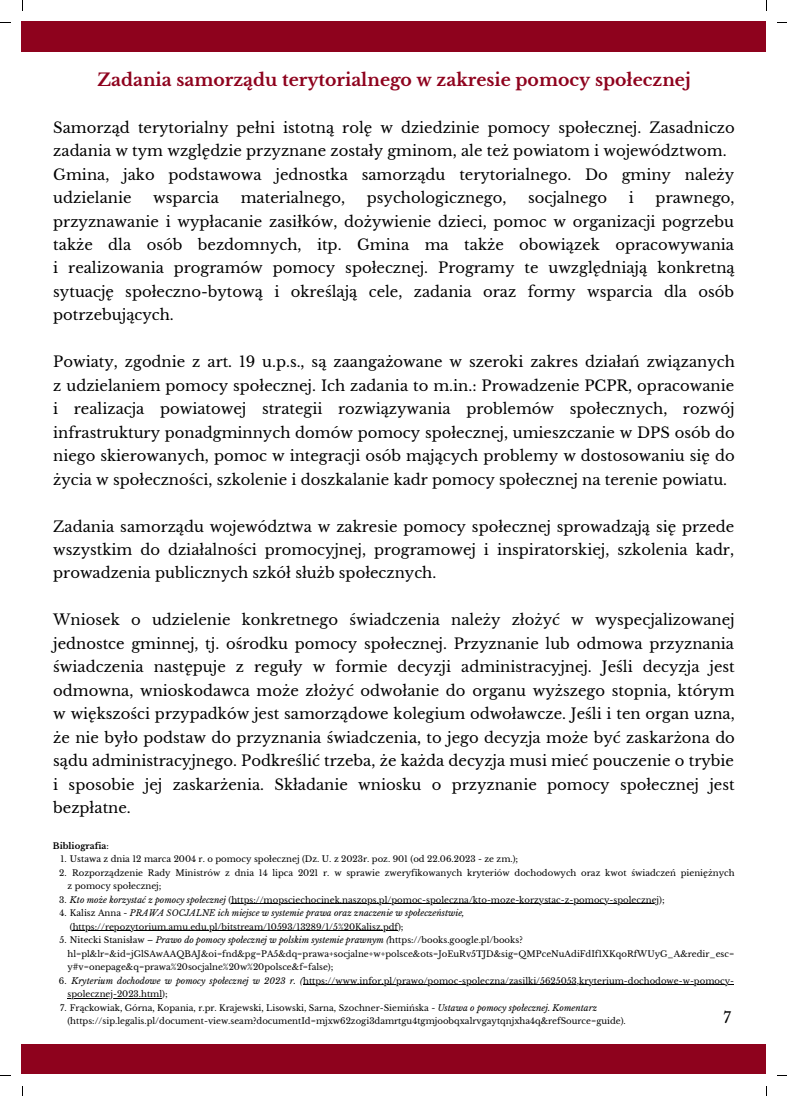
<style>
.page{position:relative;width:787px;height:1096px;background:#fff}
.page>*{position:absolute;margin:0;border:0;box-sizing:border-box;transform-origin:0 0}
.t1{font:700 17.25px "Libre Baskerville";color:#8e021d}
.t2{font:15px "Libre Baskerville";color:#000}
.t3{font:14.75px/23.5px "Libre Baskerville";color:#000;text-align:justify}
.t4{font:8.5px/13.5px "Libre Baskerville";color:#000}
.t5{font:700 8.5px "Libre Baskerville";color:#000}
.s1{font-style:italic}
.s2{font-weight:400}
</style>
<div class="page">
<div style="left:22px;top:22px;width:744px;height:30px;background:#8e021d"></div>
<div style="left:22px;top:1044px;width:744px;height:29px;background:#8e021d"></div>
<hr style="left:231px;top:903px;width:428px;height:1px;background:#000">
<hr style="left:73px;top:930px;width:325px;height:1px;background:#000">
<hr style="left:303px;top:984px;width:431px;height:1px;background:#000">
<hr style="left:67px;top:997px;width:95px;height:1px;background:#000">
<p class="t1" style="left:97px;top:69px;width:595px">Zadania samorządu terytorialnego w zakresie pomocy społecznej</p>
<p class="t3" style="left:53px;top:116px;width:683px">Samorząd terytorialny pełni istotną rolę w dziedzinie pomocy społecznej. Zasadniczo zadania w tym względzie przyznane zostały gminom, ale też powiatom i województwom.</p>
<p class="t3" style="left:53px;top:163px;width:682px">Gmina, jako podstawowa jednostka samorządu terytorialnego. Do gminy należy udzielanie</p>
<p class="t3" style="left:153px;top:186px;width:67px">wsparcia</p>
<p class="t3" style="left:241px;top:186px;width:106px">materialnego,</p>
<p class="t3" style="left:367px;top:186px;width:141px">psychologicznego,</p>
<p class="t3" style="left:528px;top:186px;width:80px">socjalnego</p>
<p class="t3" style="left:629px;top:186px;width:7px">i</p>
<p class="t3" style="left:53px;top:186px;width:683px;text-indent:602px">prawnego, przyznawanie i wypłacanie zasiłków, dożywienie dzieci, pomoc w organizacji pogrzebu także dla osób bezdomnych, itp. Gmina ma także obowiązek opracowywania i realizowania programów pomocy społecznej. Programy te uwzględniają konkretną sytuację społeczno-bytową i określają cele, zadania oraz formy wsparcia dla osób potrzebujących.</p>
<p class="t3" style="left:53px;top:350px;width:683px">Powiaty, zgodnie z art. 19 u.p.s., są zaangażowane w szeroki zakres działań związanych z udzielaniem pomocy społecznej. Ich zadania to m.in.: Prowadzenie PCPR, opracowanie i realizacja powiatowej strategii rozwiązywania problemów społecznych, rozwój infrastruktury ponadgminnych domów pomocy społecznej, umieszczanie w DPS osób do niego skierowanych, pomoc w integracji osób mających problemy w dostosowaniu się do życia w społeczności, szkolenie i doszkalanie kadr pomocy społecznej na terenie powiatu.</p>
<p class="t3" style="left:53px;top:514px;width:683px">Zadania samorządu województwa w zakresie pomocy społecznej sprowadzają się przede wszystkim do działalności promocyjnej, programowej i inspiratorskiej, szkolenia kadr, prowadzenia publicznych szkół służb społecznych.</p>
<p class="t3" style="left:53px;top:608px;width:683px">Wniosek o udzielenie konkretnego świadczenia należy złożyć w wyspecjalizowanej jednostce gminnej, tj. ośrodku pomocy społecznej. Przyznanie lub odmowa przyznania świadczenia następuje z reguły w formie decyzji administracyjnej. Jeśli decyzja jest odmowna, wnioskodawca może złożyć odwołanie do organu wyższego stopnia, którym w większości przypadków jest samorządowe kolegium odwoławcze. Jeśli i ten organ uzna, że nie było podstaw do przyznania świadczenia, to jego decyzja może być zaskarżona do sądu administracyjnego. Podkreślić trzeba, że każda decyzja musi mieć pouczenie o trybie i sposobie jej zaskarżenia. Składanie wniosku o przyznanie pomocy społecznej jest bezpłatne.</p>
<p class="t4" style="left:61px;top:852px;width:459px">1. Ustawa z dnia 12 marca 2004 r. o pomocy społecznej (Dz. U. z 2023r. poz. 901 (od 22.06.2023 - ze zm.);</p>
<p class="t4" style="left:67px;top:865px;width:669px;text-indent:5px">Rozporządzenie Rady Ministrów z dnia 14 lipca 2021 r. w sprawie zweryfikowanych kryteriów dochodowych oraz kwot świadczeń pieniężnych z pomocy społecznej;</p>
<p class="t4" style="left:59px;top:892px;width:607px">3. <span class="s1">Kto może korzystać z pomocy społecznej</span> (https://mopsciechocinek.naszops.pl/pomoc-spoleczna/kto-moze-korzystac-z-pomocy-spolecznej);</p>
<p class="t4" style="left:70px;top:906px;width:396px;text-indent:-11px">4. Kalisz Anna - <span class="s1">PRAWA SOCJALNE ich miejsce w systemie prawa oraz znaczenie w społeczeństwie, </span>(https://repozytorium.amu.edu.pl/bitstream/10593/13289/1/5%20Kalisz.pdf);</p>
<p class="t4" style="left:67px;top:933px;width:668px;text-indent:-8px">5. Nitecki Stanisław – <span class="s1">Prawo do pomocy społecznej w polskim systemie prawnym (</span>https://books.google.pl/books? hl=pl&amp;lr=&amp;id=jGlSAwAAQBAJ&amp;oi=fnd&amp;pg=PA5&amp;dq=prawa+socjalne+w+polsce&amp;ots=JoEuRv5TJD&amp;sig=QMPceNuAdiFdIf1XKqoRfWUyG_A&amp;redir_esc= y#v=onepage&amp;q=prawa%20socjalne%20w%20polsce&amp;f=false);</p>
<p class="t4" style="left:67px;top:973px;width:668px;text-indent:4px"><span class="s1">Kryterium dochodowe w pomocy społecznej w 2023 r. (</span>https://www.infor.pl/prawo/pomoc-spoleczna/zasilki/5625053,kryterium-dochodowe-w-pomocy&shy;spolecznej-2023.html);</p>
<p class="t4" style="left:67px;top:1001px;width:560px;text-indent:-7px">7. Frąckowiak, Górna, Kopania, r.pr. Krajewski, Lisowski, Sarna, Szochner-Siemińska - <span class="s1">Ustawa o pomocy społecznej. Komentarz </span>(https://sip.legalis.pl/document-view.seam?documentId=mjxw62zogi3damrtgu4tgmjoobqxalrvgaytqnjxha4q&amp;refSource=guide).</p>
<p class="t5" style="left:53px;top:840px;width:57px">Bibliografia<span class="s2">:</span></p>
<p class="t4" style="left:59px;top:865px;width:9px">2.</p>
<p class="t4" style="left:59px;top:973px;width:9px">6.</p>
<p class="t2" style="left:723px;top:1008px;width:9px">7</p>
</div>
